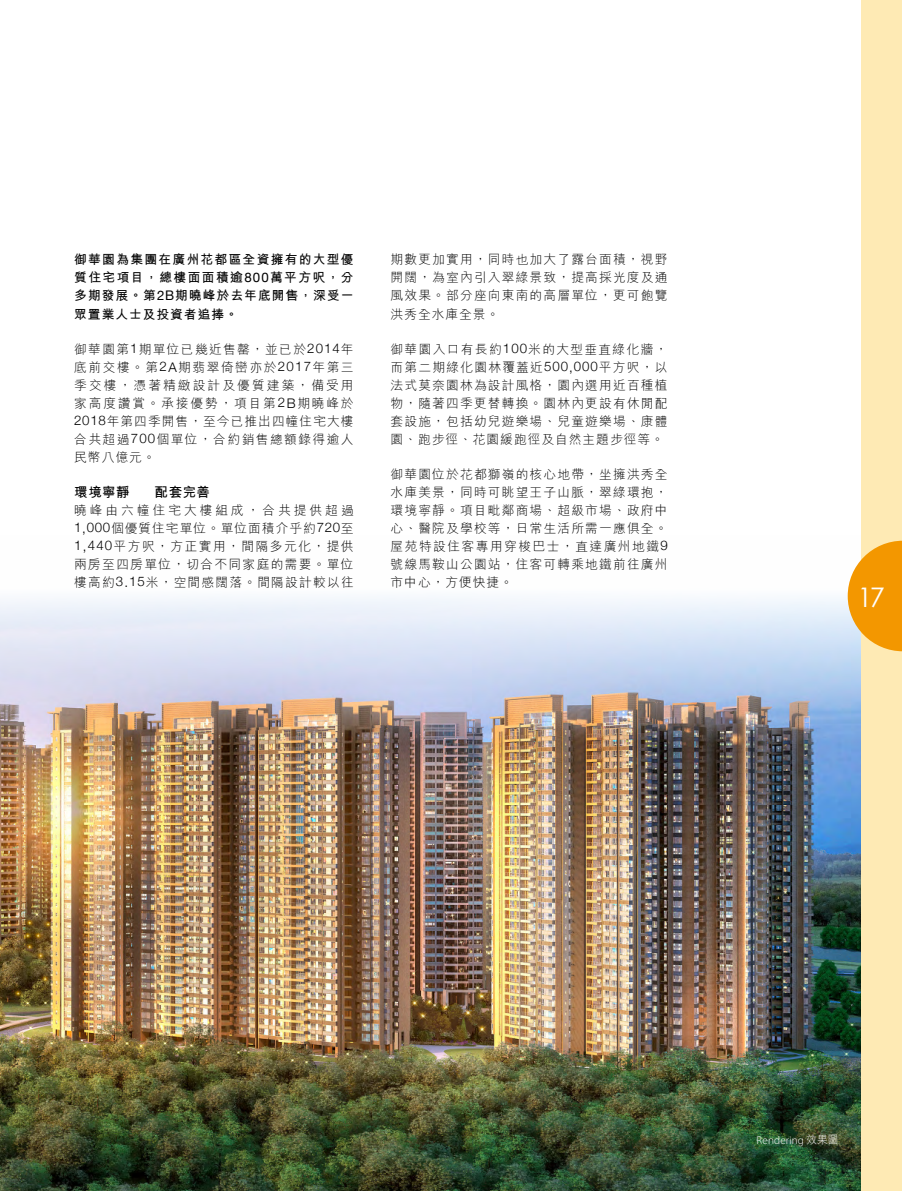
<style>
.page{position:relative;width:902px;height:1191px;background:#fff}
.page>*{position:absolute;margin:0;border:0;box-sizing:border-box;transform-origin:0 0}
.t1{font:27px "Century Gothic";color:#fff}
.t2{font:700 13.5px "M Hei HK";letter-spacing:.04em;color:#000}
.t3{font:300 12.75px/18px "M Hei HK";letter-spacing:.09em;color:#000;text-align:justify}
.t4{font:700 12.75px/18px "M Hei HK";letter-spacing:.085em;color:#000;text-align:justify}
.t5{font:300 11.25px "Myriad Pro";color:#fff}
.s1{font-family:"Helvetica Neue";font-weight:400;font-size:13.2px}
.s2{font-family:"Helvetica Neue";font-size:13.2px}
.s3{font-family:"M Hei HK"}
</style>
<div class="page">
<img style="left:0;top:597px;width:861px;height:594px">
<div style="left:861px;top:0;width:40px;height:1191px;background:#feeab4"></div>
<svg style="left:847px;top:541px;width:54px;height:110px;background:#f2ab33"></svg>
<p class="t4" style="left:74px;top:250px;width:281px">御華園為集團在廣州花都區全資擁有的大型優質住宅項目，總樓面面積逾<span class="s1">800</span>萬平方呎，分多期發展。第<span class="s1">2B</span>期曉峰於去年底開售，深受一眾置業人士及投資者追捧。</p>
<p class="t3" style="left:74px;top:340px;width:281px">御華園第<span class="s2">1</span>期單位已幾近售罄，並已於<span class="s2">2014</span>年底前交樓。第<span class="s2">2A</span>期翡翠倚巒亦於<span class="s2">2017</span>年第三季交樓，憑著精緻設計及優質建築，備受用家高度讚賞。承接優勢，項目第<span class="s2">2B</span>期曉峰於<span class="s2">2018</span>年第四季開售，至今已推出四幢住宅大樓合共超過<span class="s2">700</span>個單位，合約銷售總額錄得逾人民幣八億元。</p>
<p class="t2" style="left:74px;top:482px;width:57px">環境寧靜</p>
<p class="t2" style="left:155px;top:482px;width:57px">配套完善</p>
<p class="t3" style="left:74px;top:501px;width:281px">曉峰由六幢住宅大樓組成，合共提供超過<span class="s2">1,000</span>個優質住宅單位。單位面積介乎約<span class="s2">720</span>至<span class="s2">1,440</span>平方呎，方正實用，間隔多元化，提供兩房至四房單位，切合不同家庭的需要。單位樓高約<span class="s2">3.15</span>米，空間感闊落。間隔設計較以往</p>
<p class="t3" style="left:390px;top:251px;width:278px">期數更加實用，同時也加大了露台面積，視野開闊，為室內引入翠綠景致，提高採光度及通風效果。部分座向東南的高層單位，更可飽覽洪秀全水庫全景。</p>
<p class="t3" style="left:390px;top:340px;width:278px">御華園入口有長約<span class="s2">100</span>米的大型垂直綠化牆，而第二期綠化園林覆蓋近<span class="s2">500,000</span>平方呎，以法式莫奈園林為設計風格，園內選用近百種植物，隨著四季更替轉換。園林內更設有休閒配套設施，包括幼兒遊樂場、兒童遊樂場、康體園、跑步徑、花園緩跑徑及自然主題步徑等。</p>
<p class="t3" style="left:390px;top:465px;width:279px">御華園位於花都獅嶺的核心地帶，坐擁洪秀全水庫美景，同時可眺望王子山脈，翠綠環抱，環境寧靜。項目毗鄰商場、超級市場、政府中心、醫院及學校等，日常生活所需一應俱全。屋苑特設住客專用穿梭巴士，直達廣州地鐵<span class="s2">9</span>號線馬鞍山公園站，住客可轉乘地鐵前往廣州市中心，方便快捷。</p>
<h1 class="t1" style="left:857px;top:581px;width:29px">17</h1>
<p class="t5" style="left:756px;top:1133px;width:83px;rotate:-1deg">Rendering <span class="s3">效果圖</span></p>
</div>
